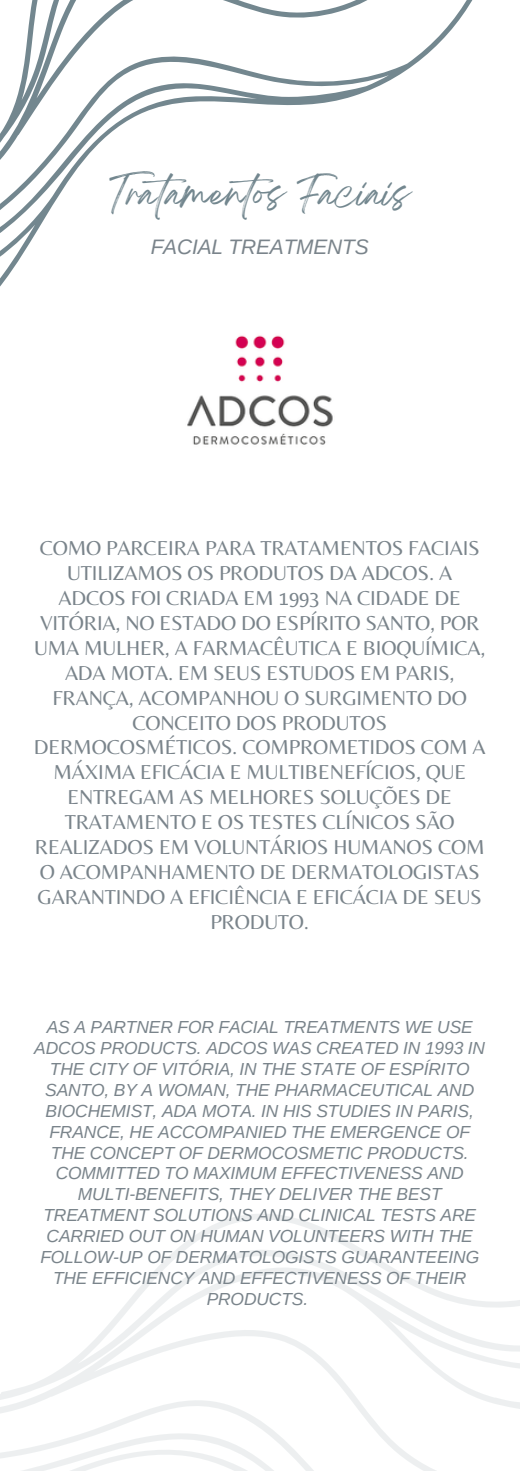
<style>
.page{position:relative;width:520px;height:1474px;background:#fff}
.page>*{position:absolute;margin:0;border:0;box-sizing:border-box;transform-origin:0 0}
.t1{font:31.5px "Breathing";letter-spacing:-.01em;color:#73878f}
.t2{font:21px/24.8px "Belleza";letter-spacing:-.01em;color:#7a848b;text-align:center}
.t3{font:italic 21px "Arimo";letter-spacing:-.01em;color:#7a848b}
.t4{font:italic 17.5px/21px "Arimo";letter-spacing:-.01em;color:#7a848b;text-align:center}
</style>
<div class="page">
<svg style="left:0;top:0;width:473px;height:287px"></svg>
<svg style="left:0;top:0;width:368px;height:163px"></svg>
<img style="left:187px;top:335px;width:146px;height:110px">
<svg style="left:0;top:1214px;width:520px;height:256px"></svg>
<p class="t1" style="left:110px;top:184px;width:302px">Tratamentos Faciais</p>
<p class="t3" style="left:151px;top:235px;width:220px">FACIAL TREATMENTS</p>
<p class="t2" style="left:34px;top:536px;width:453px">COMO PARCEIRA PARA TRATAMENTOS FACIAIS UTILIZAMOS OS PRODUTOS DA ADCOS. A ADCOS FOI CRIADA EM 1993 NA CIDADE DE VITÓRIA, NO ESTADO DO ESPÍRITO SANTO, POR UMA MULHER, A FARMACÊUTICA E BIOQUÍMICA, ADA MOTA. EM SEUS ESTUDOS EM PARIS, FRANÇA, ACOMPANHOU O SURGIMENTO DO CONCEITO DOS PRODUTOS DERMOCOSMÉTICOS. COMPROMETIDOS COM A MÁXIMA EFICÁCIA E MULTIBENEFÍCIOS, QUE ENTREGAM AS MELHORES SOLUÇÕES DE TRATAMENTO E OS TESTES CLÍNICOS SÃO REALIZADOS EM VOLUNTÁRIOS HUMANOS COM O ACOMPANHAMENTO DE DERMATOLOGISTAS GARANTINDO A EFICIÊNCIA E EFICÁCIA DE SEUS PRODUTO.</p>
<p class="t4" style="left:34px;top:1016px;width:452px">AS A PARTNER FOR FACIAL TREATMENTS WE USE ADCOS PRODUCTS. ADCOS WAS CREATED IN 1993 IN THE CITY OF VITÓRIA, IN THE STATE OF ESPÍRITO SANTO, BY A WOMAN, THE PHARMACEUTICAL AND BIOCHEMIST, ADA MOTA. IN HIS STUDIES IN PARIS, FRANCE, HE ACCOMPANIED THE EMERGENCE OF THE CONCEPT OF DERMOCOSMETIC PRODUCTS.<br>COMMITTED TO MAXIMUM EFFECTIVENESS AND MULTI-BENEFITS, THEY DELIVER THE BEST TREATMENT SOLUTIONS AND CLINICAL TESTS ARE CARRIED OUT ON HUMAN VOLUNTEERS WITH THE FOLLOW-UP OF DERMATOLOGISTS GUARANTEEING THE EFFICIENCY AND EFFECTIVENESS OF THEIR PRODUCTS.</p>
</div>
